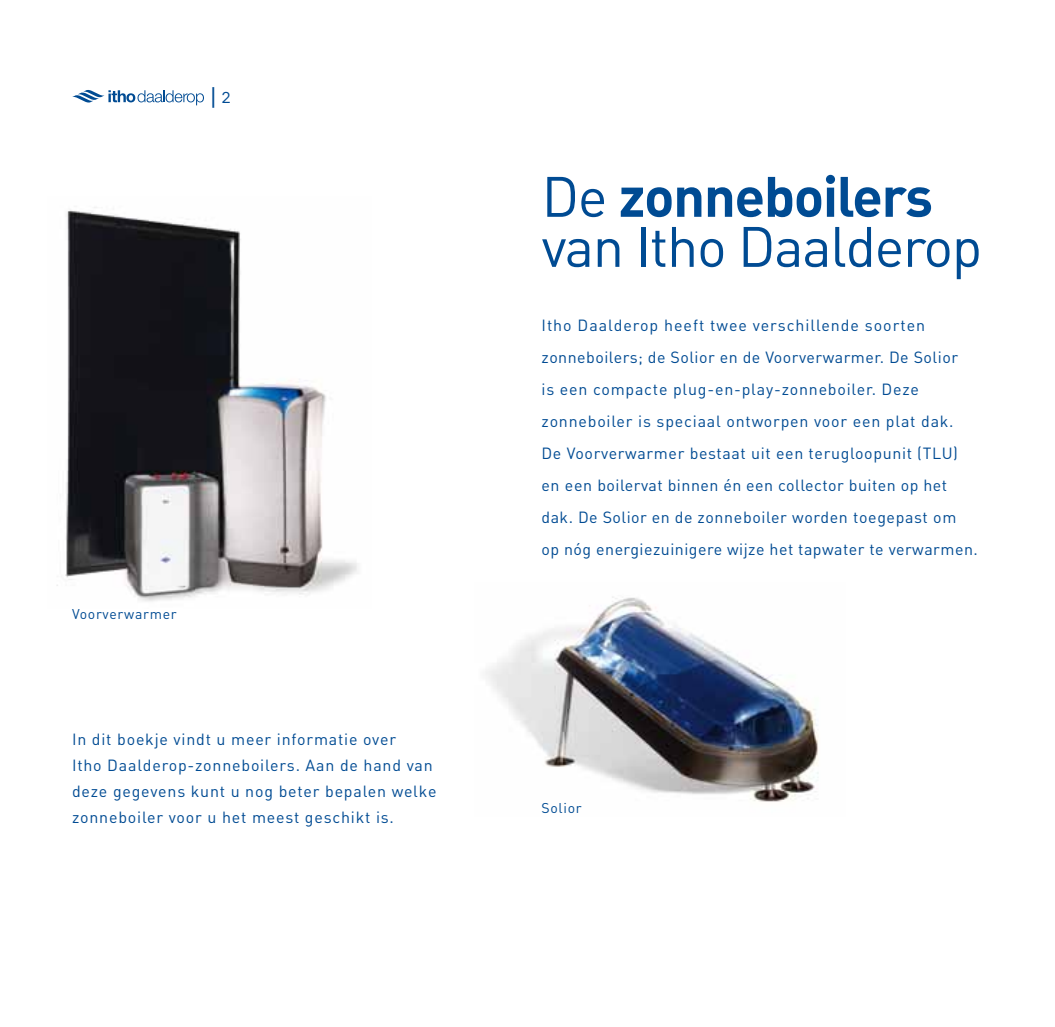
<style>
.page{position:relative;width:1055px;height:1027px;background:#fff}
.page>*{position:absolute;margin:0;border:0;box-sizing:border-box;transform-origin:0 0}
.t1{font:56px "DIN Regular Alternate";letter-spacing:-.025em;color:#004b93}
.t2{font:56px "DIN Bold Alternate";letter-spacing:-.025em;color:#004b93}
.t3{font:24px "DIN Regular Alternate";color:#004b93}
.t4{font:16px/32px "DIN Regular Alternate";letter-spacing:.04em;color:#004b93}
.t5{font:14px "DIN Regular Alternate";letter-spacing:.05em;color:#004b93}
.s1{font-size:18px}
.s2{font-family:"DIN Regular Alternate"}
</style>
<div class="page">
<svg style="left:72px;top:90px;width:132px;height:15px"></svg>
<img style="left:57px;top:207px;width:300px;height:394px">
<img style="left:485px;top:596px;width:334px;height:206px">
<h2 class="t3" style="left:209px;top:82px;width:23px">|<span class="s1">2</span></h2>
<p class="t5" style="left:72px;top:604px;width:106px">Voorverwarmer</p>
<p class="t4" style="left:72px;top:725px;width:366px;line-height:26px">In dit boekje vindt u meer informatie over<br>Itho Daalderop-zonneboilers. Aan de hand van deze gegevens kunt u nog beter bepalen welke zonneboiler voor u het meest geschikt is.</p>
<h1 class="t2" style="left:541px;top:160px;width:393px"><span class="s2">De</span> zonneboilers</h1>
<h1 class="t1" style="left:541px;top:211px;width:442px">van Itho Daalderop</h1>
<p class="t4" style="left:541px;top:309px;width:438px">Itho Daalderop heeft twee verschillende soorten zonneboilers; de Solior en de Voorverwarmer. De Solior<br>is een compacte plug-en-play-zonneboiler. Deze zonneboiler is speciaal ontworpen voor een plat dak.<br>De Voorverwarmer bestaat uit een terugloopunit (TLU) en een boilervat binnen én een collector buiten op het dak. De Solior en de zonneboiler worden toegepast om op nóg energiezuinigere wijze het tapwater te verwarmen.</p>
<p class="t5" style="left:541px;top:798px;width:42px">Solior</p>
</div>
